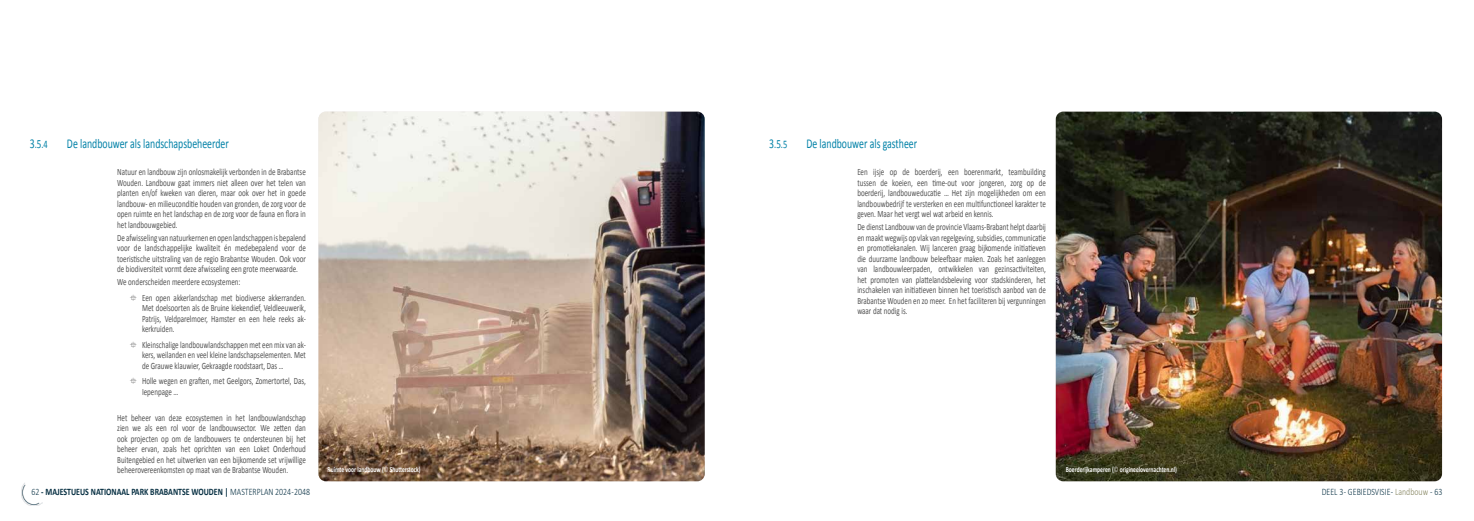
<style>
.page{position:relative;width:1474px;height:521px;background:#fff}
.page>*{position:absolute;margin:0;border:0;box-sizing:border-box;transform-origin:0 0}
.t1{font:13.47px "Calibri";color:#0081a7;scale:.73 1}
.t2{font:11.55px "Calibri";color:#0081a7;scale:.73 1}
.t3{font:700 9.8px "Calibri";color:#062f42;scale:.8 1}
.t4{font:300 9.8px "Calibri";color:#062f42;scale:.8 1}
.t5{font:9.62px/10.5px "Calibri";color:#505050;text-align:justify;scale:.73 1}
.t6{font:700 7.7px "Calibri";color:#fff;scale:.73 1}
.s1{font-size:13.47px}
.s2{font-size:12.51px}
.s3{font-weight:300}
.s4{color:#83825c}
</style>
<div class="page">
<img style="left:21px;top:483px;width:22px;height:22px">
<img style="left:318px;top:112px;width:386px;height:369px">
<img style="left:1055px;top:112px;width:386px;height:369px">
<p class="t2" style="left:30px;top:136px;width:26px"><span class="s1">3</span>.<span class="s2">5</span>.4</p>
<p class="t1" style="left:67px;top:134px;width:223px">De landbouwer als landschapsbeheerder</p>
<p class="t2" style="left:769px;top:136px;width:26px"><span class="s1">3</span>.<span class="s2">5</span>.5</p>
<p class="t1" style="left:806px;top:134px;width:153px">De landbouwer als gastheer</p>
<p class="t5" style="left:117px;top:167px;width:260px">Natuur en landbouw zijn onlosmakelijk verbonden in de Brabantse</p>
<p class="t5" style="left:857px;top:167px;width:260px">Een ijsje op de boerderij, een boerenmarkt, teambuilding</p>
<p class="t5" style="left:117px;top:177px;width:260px">Wouden. Landbouw gaat immers niet alleen over het telen van</p>
<p class="t5" style="left:857px;top:177px;width:260px">tussen de koeien, een time-out voor jongeren, zorg op de</p>
<p class="t5" style="left:117px;top:188px;width:260px">planten en/of kweken van dieren, maar ook over het in goede</p>
<p class="t5" style="left:857px;top:188px;width:260px">boerderij, landbouweducatie … Het zijn mogelijkheden om een</p>
<p class="t5" style="left:117px;top:198px;width:260px">landbouw- en milieuconditie houden van gronden, de zorg voor de</p>
<p class="t5" style="left:857px;top:198px;width:260px">landbouwbedrijf te versterken en een multifunctioneel karakter te</p>
<p class="t5" style="left:117px;top:209px;width:260px">open ruimte en het landschap en de zorg voor de fauna en flora in</p>
<p class="t5" style="left:857px;top:209px;width:188px">geven. Maar het vergt wel wat arbeid en kennis.</p>
<p class="t5" style="left:117px;top:219px;width:84px">het landbouwgebied.</p>
<p class="t5" style="left:857px;top:222px;width:260px">De dienst Landbouw van de provincie Vlaams-Brabant helpt daarbij</p>
<p class="t5" style="left:117px;top:232px;width:260px">De afwisseling van natuurkernen en open landschappen is bepalend</p>
<p class="t5" style="left:857px;top:232px;width:260px">en maakt wegwijs op vlak van regelgeving, subsidies, communicatie</p>
<p class="t5" style="left:117px;top:243px;width:260px">voor de landschappelijke kwaliteit én medebepalend voor de</p>
<p class="t5" style="left:857px;top:243px;width:260px">en promotiekanalen. Wij lanceren graag bijkomende initiatieven</p>
<p class="t5" style="left:117px;top:253px;width:260px">toeristische uitstraling van de regio Brabantse Wouden. Ook voor</p>
<p class="t5" style="left:857px;top:253px;width:260px">die duurzame landbouw beleefbaar maken. Zoals het aanleggen</p>
<p class="t5" style="left:117px;top:264px;width:249px">de biodiversiteit vormt deze afwisseling een grote meerwaarde.</p>
<p class="t5" style="left:857px;top:264px;width:260px">van landbouwleerpaden, ontwikkelen van gezinsactiviteiten,</p>
<p class="t5" style="left:117px;top:276px;width:170px">We onderscheiden meerdere ecosystemen:</p>
<p class="t5" style="left:857px;top:274px;width:260px">het promoten van plattelandsbeleving voor stadskinderen, het inschakelen van initiatieven binnen het toeristisch aanbod van de</p>
<p class="t5" style="left:142px;top:292px;width:226px">Een open akkerlandschap met biodiverse akkerranden.</p>
<p class="t5" style="left:857px;top:295px;width:260px">Brabantse Wouden en zo meer. En het faciliteren bij vergunningen</p>
<p class="t5" style="left:142px;top:302px;width:226px">Met doelsoorten als de Bruine kiekendief, Veldleeuwerik,</p>
<p class="t5" style="left:857px;top:306px;width:70px">waar dat nodig is.</p>
<p class="t5" style="left:142px;top:313px;width:226px">Patrijs, Veldparelmoer, Hamster en een hele reeks ak-</p>
<p class="t5" style="left:142px;top:323px;width:46px">kerkruiden.</p>
<p class="t5" style="left:142px;top:339px;width:226px">Kleinschalige landbouwlandschappen met een mix van ak&shy;kers, weilanden en veel kleine landschapselementen. Met de Grauwe klauwier, Gekraagde roodstaart, Das …</p>
<p class="t5" style="left:142px;top:375px;width:226px">Holle wegen en graften, met Geelgors, Zomertortel, Das,</p>
<p class="t5" style="left:142px;top:386px;width:51px">Iepenpage …</p>
<p class="t5" style="left:117px;top:412px;width:260px">Het beheer van deze ecosystemen in het landbouwlandschap zien we als een rol voor de landbouwsector. We zetten dan ook projecten op om de landbouwers te ondersteunen bij het beheer ervan, zoals het oprichten van een Loket Onderhoud Buitengebied en het uitwerken van een bijkomende set vrijwillige beheerovereenkomsten op maat van de Brabantse Wouden.</p>
<p class="t6" style="left:327px;top:464px;width:129px">Ruimte voor landbouw (<span class="s3">©</span> Shutterstock)</p>
<p class="t6" style="left:1065px;top:464px;width:154px">Boerderijkamperen (<span class="s3">©</span> origineelovernachten.nl)</p>
<p class="t3" style="left:32px;top:485px;width:349px"><span class="s3">62</span> - MAJESTUEUS NATIONAAL PARK BRABANTSE WOUDEN | <span class="s3">MASTERPLAN 2024 -2048</span></p>
<p class="t4" style="left:1321px;top:486px;width:152px">DEEL 3 - GEBIEDSVISIE - <span class="s4">Landbouw</span> - 63</p>
</div>
